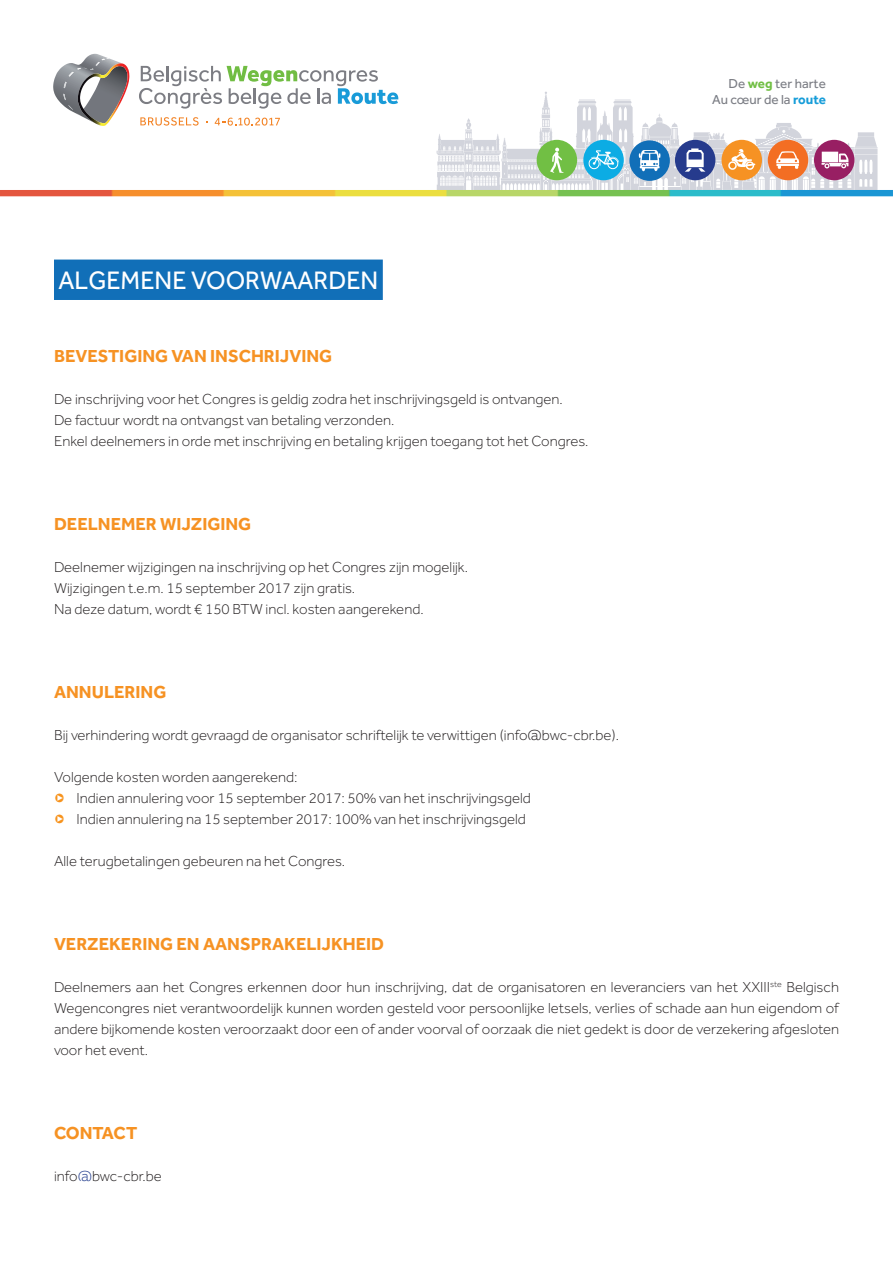
<style>
.page{position:relative;width:893px;height:1263px;background:#fff}
.page>*{position:absolute;margin:0;border:0;box-sizing:border-box;transform-origin:0 0}
.t1{font:26.1px "Effra";color:#fff;scale:.96 1}
.t2{font:700 18px "Effra";color:#f69223}
.t3{font:300 15px/21px "Effra";color:#231f20}
.t4{font:13.5px/16.2px "Effra";color:#7b7d84;text-align:right}
.s1{color:#f7931d}
.s2{font-weight:700;color:#71bf44}
.s3{font-weight:700;color:#179dd9}
.s4{color:#253f8e}
</style>
<div class="page">
<div style="left:54px;top:260px;width:329px;height:40px;background:#116fb8"></div>
<svg style="left:437px;top:92px;width:440px;height:98px"></svg>
<svg style="left:139px;top:66px;width:259px;height:43px"></svg>
<svg style="left:140px;top:117px;width:59px;height:9px"></svg>
<svg style="left:215px;top:118px;width:65px;height:8px"></svg>
<svg style="left:53px;top:54px;width:76px;height:72px"></svg>
<img style="left:0;top:190px;width:893px;height:6px">
<h1 class="t1" style="left:59px;top:265px;width:335px">ALGEMENE VOORWAARDEN</h1>
<p class="t2" style="left:54px;top:345px;width:280px">BEVESTIGING VAN INSCHRIJVING</p>
<p class="t3" style="left:54px;top:389px;width:536px">De inschrijving voor het Congres is geldig zodra het inschrijvingsgeld is ontvangen.<br>De factuur wordt na ontvangst van betaling verzonden.<br>Enkel deelnemers in orde met inschrijving en betaling krijgen toegang tot het Congres.</p>
<p class="t2" style="left:54px;top:513px;width:199px">DEELNEMER WIJZIGING</p>
<p class="t3" style="left:54px;top:557px;width:416px">Deelnemer wijzigingen na inschrijving op het Congres zijn mogelijk.<br>Wijzigingen t.e.m. 15 september 2017 zijn gratis.<br>Na deze datum, wordt € 150 BTW incl. kosten aangerekend.</p>
<p class="t2" style="left:54px;top:681px;width:114px">ANNULERING</p>
<p class="t3" style="left:54px;top:725px;width:567px">Bij verhindering wordt gevraagd de organisator schriftelijk te verwittigen (info@bwc-cbr.be).</p>
<p class="t3" style="left:54px;top:767px;width:245px">Volgende kosten worden aangerekend:</p>
<p class="t3" style="left:54px;top:788px;width:478px"><span class="s1">❑</span> Indien annulering voor 15 september 2017: 50% van het inschrijvingsgeld</p>
<p class="t3" style="left:54px;top:809px;width:473px"><span class="s1">❑</span> Indien annulering na 15 september 2017: 100% van het inschrijvingsgeld</p>
<p class="t3" style="left:54px;top:851px;width:292px">Alle terugbetalingen gebeuren na het Congres.</p>
<p class="t4" style="left:712px;top:75px;width:115px">DE <span class="s2">WEG</span> TER HARTE<br>AU CŒUR DE LA <span class="s3">ROUTE</span></p>
<p class="t2" style="left:54px;top:933px;width:330px">VERZEKERING EN AANSPRAKELIJKHEID</p>
<p class="t3" style="left:54px;top:977px;width:787px;text-align:justify">Deelnemers aan het Congres erkennen door hun inschrijving, dat de organisatoren en leveranciers van het XXIII<sup>ste</sup> Belgisch Wegencongres niet verantwoordelijk kunnen worden gesteld voor persoonlijke letsels, verlies of schade aan hun eigendom of andere bijkomende kosten veroorzaakt door een of ander voorval of oorzaak die niet gedekt is door de verzekering afgesloten voor het event.</p>
<p class="t2" style="left:54px;top:1122px;width:85px">CONTACT</p>
<p class="t3" style="left:54px;top:1166px;width:109px">info<span class="s4">@</span>bwc-cbr.be</p>
</div>
